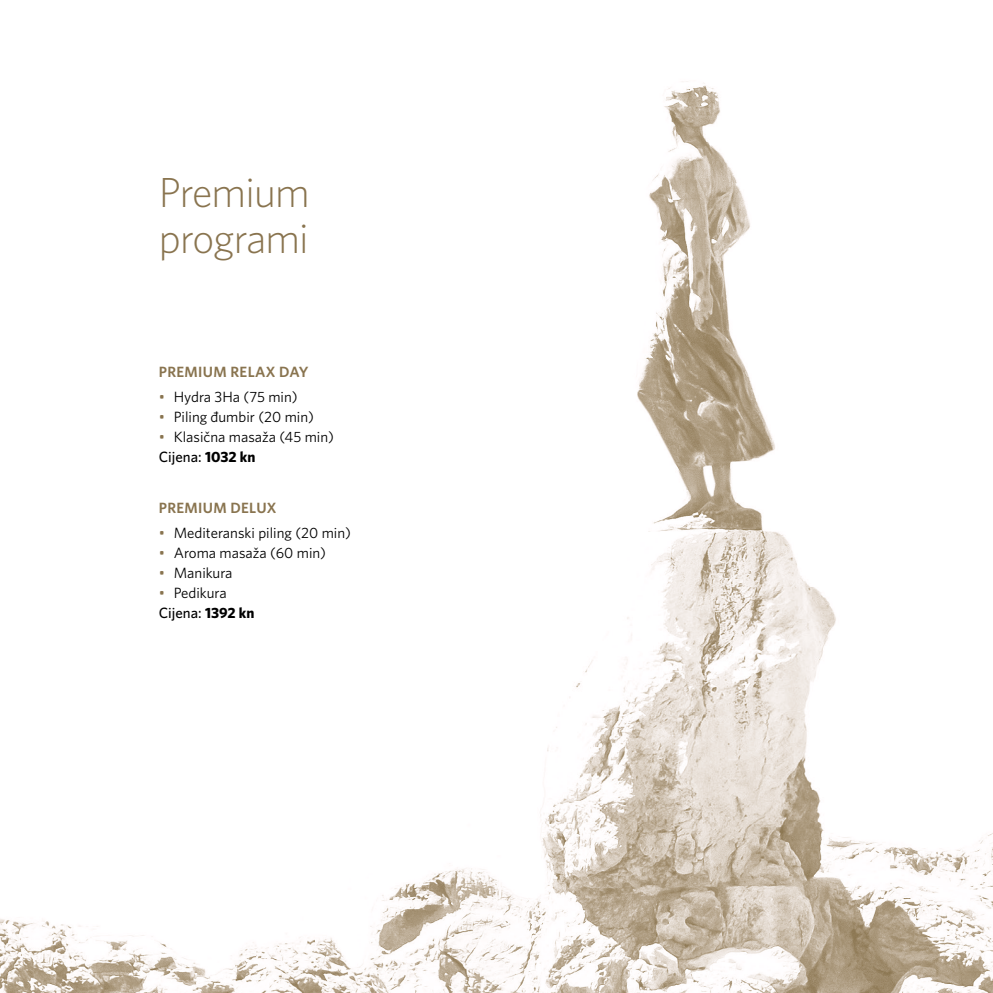
<style>
.page{position:relative;width:993px;height:993px;background:#fff}
.page>*{position:absolute;margin:0;border:0;box-sizing:border-box;transform-origin:0 0}
.t1{font:300 42px/45.5px "Whitney";letter-spacing:-.02em;color:#89744f}
.t2{font:14.88px/20.1px "Whitney";color:#000}
.t3{font:600 14.88px "Whitney";letter-spacing:.02em;color:#89744f}
.s1{color:#89744f}
.s2{font-weight:500}
.s3{font-weight:700}
</style>
<div class="page">
<img style="left:0;top:833px;width:992px;height:159px">
<img style="left:540px;top:586px;width:296px;height:247px">
<img style="left:637px;top:81px;width:172px;height:505px">
<p class="t1" style="left:159px;top:169px;width:152px">Premium programi</p>
<p class="t3" style="left:159px;top:362px;width:151px">PREMIUM RELAX DAY</p>
<p class="t2" style="left:159px;top:386px;width:140px"><span class="s1">•</span> Hydra 3Ha (75 min)</p>
<p class="t2" style="left:159px;top:406px;width:156px"><span class="s1">•</span> Piling đumbir (20 min)</p>
<p class="t2" style="left:159px;top:426px;width:177px"><span class="s1">•</span> Klasična masaža (45 min)<br><span class="s2">Cijena:</span> <span class="s3">1032 kn</span></p>
<p class="t3" style="left:159px;top:497px;width:119px">PREMIUM DELUX</p>
<p class="t2" style="left:159px;top:522px;width:193px"><span class="s1">•</span> Mediteranski piling (20 min)</p>
<p class="t2" style="left:159px;top:542px;width:169px"><span class="s1">•</span> Aroma masaža (60 min)</p>
<p class="t2" style="left:159px;top:562px;width:75px"><span class="s1">•</span> Manikura</p>
<p class="t2" style="left:159px;top:582px;width:97px"><span class="s1">•</span> Pedikura<br><span class="s2">Cijena:</span> <span class="s3">1392 kn</span></p>
</div>
